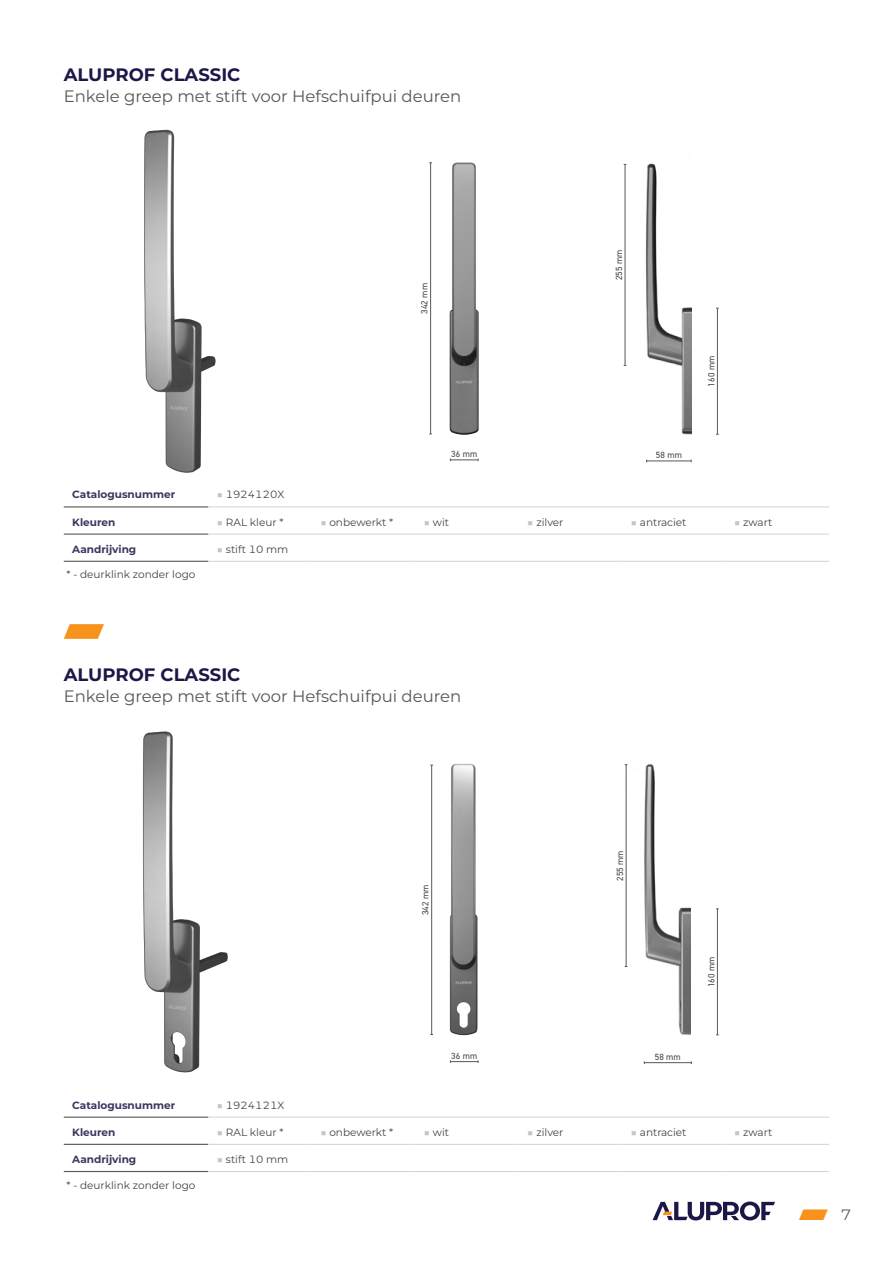
<style>
.page{position:relative;width:893px;height:1263px;background:#fff}
.page>*{position:absolute;margin:0;border:0;box-sizing:border-box;transform-origin:0 0}
.t1{font:700 18px "Aluprof Sans";color:#1b1747}
.t2{font:16.5px "Aluprof Sans";color:#575757}
.t3{font:700 15px "Aluprof Sans";color:#f7931d}
.t4{font:10.5px "Aluprof Sans";color:#434343}
.t5{font:700 10.5px "Aluprof Sans";color:#3c365d}
.t6{font:9px "DIN2014";letter-spacing:.01em;color:#434343}
.s1{color:#c6c6c6}
.s2{font-weight:400;color:#575757}
</style>
<div class="page">
<svg style="left:653px;top:1201px;width:122px;height:19px"></svg>
<svg style="left:64px;top:624px;width:40px;height:15px"></svg>
<hr style="left:64px;top:1116px;width:144px;height:2px;background:#575757">
<hr style="left:64px;top:1144px;width:144px;height:1px;background:#575757">
<hr style="left:64px;top:1171px;width:144px;height:1px;background:#575757">
<hr style="left:208px;top:1117px;width:104px;height:1px;background:#d3d3d3">
<hr style="left:312px;top:1117px;width:103px;height:1px;background:#d3d3d3">
<hr style="left:415px;top:1117px;width:104px;height:1px;background:#d3d3d3">
<hr style="left:519px;top:1117px;width:103px;height:1px;background:#d3d3d3">
<hr style="left:622px;top:1117px;width:104px;height:1px;background:#d3d3d3">
<hr style="left:726px;top:1117px;width:103px;height:1px;background:#d3d3d3">
<hr style="left:208px;top:1144px;width:104px;height:1px;background:#d3d3d3">
<hr style="left:312px;top:1144px;width:103px;height:1px;background:#d3d3d3">
<hr style="left:415px;top:1144px;width:104px;height:1px;background:#d3d3d3">
<hr style="left:519px;top:1144px;width:103px;height:1px;background:#d3d3d3">
<hr style="left:622px;top:1144px;width:104px;height:1px;background:#d3d3d3">
<hr style="left:726px;top:1144px;width:103px;height:1px;background:#d3d3d3">
<hr style="left:208px;top:1171px;width:104px;height:1px;background:#d3d3d3">
<hr style="left:312px;top:1171px;width:103px;height:1px;background:#d3d3d3">
<hr style="left:415px;top:1171px;width:104px;height:1px;background:#d3d3d3">
<hr style="left:519px;top:1171px;width:103px;height:1px;background:#d3d3d3">
<hr style="left:622px;top:1171px;width:104px;height:1px;background:#d3d3d3">
<hr style="left:726px;top:1171px;width:103px;height:1px;background:#d3d3d3">
<hr style="left:64px;top:506px;width:144px;height:1px;background:#575757">
<hr style="left:64px;top:533px;width:144px;height:2px;background:#575757">
<hr style="left:64px;top:561px;width:144px;height:1px;background:#575757">
<hr style="left:208px;top:561px;width:104px;height:1px;background:#d3d3d3">
<hr style="left:312px;top:561px;width:103px;height:1px;background:#d3d3d3">
<hr style="left:415px;top:561px;width:104px;height:1px;background:#d3d3d3">
<hr style="left:519px;top:561px;width:103px;height:1px;background:#d3d3d3">
<hr style="left:622px;top:561px;width:104px;height:1px;background:#d3d3d3">
<hr style="left:726px;top:561px;width:103px;height:1px;background:#d3d3d3">
<hr style="left:208px;top:506px;width:104px;height:1px;background:#d3d3d3">
<hr style="left:312px;top:506px;width:103px;height:1px;background:#d3d3d3">
<hr style="left:415px;top:506px;width:104px;height:1px;background:#d3d3d3">
<hr style="left:519px;top:506px;width:103px;height:1px;background:#d3d3d3">
<hr style="left:622px;top:506px;width:104px;height:1px;background:#d3d3d3">
<hr style="left:726px;top:506px;width:103px;height:1px;background:#d3d3d3">
<hr style="left:208px;top:534px;width:104px;height:1px;background:#d3d3d3">
<hr style="left:312px;top:534px;width:103px;height:1px;background:#d3d3d3">
<hr style="left:415px;top:534px;width:104px;height:1px;background:#d3d3d3">
<hr style="left:519px;top:534px;width:103px;height:1px;background:#d3d3d3">
<hr style="left:622px;top:534px;width:104px;height:1px;background:#d3d3d3">
<hr style="left:726px;top:534px;width:103px;height:1px;background:#d3d3d3">
<hr style="left:430px;top:163px;width:1px;height:271px;background:#575757">
<svg style="left:450px;top:458px;width:29px;height:3px"></svg>
<img style="left:144px;top:129px;width:72px;height:344px">
<img style="left:449px;top:162px;width:30px;height:273px">
<img style="left:645px;top:163px;width:47px;height:272px">
<hr style="left:625px;top:164px;width:1px;height:201px;background:#575757">
<hr style="left:647px;top:461px;width:44px;height:1px;background:#575757">
<hr style="left:717px;top:308px;width:1px;height:126px;background:#575757">
<hr style="left:431px;top:765px;width:1px;height:269px;background:#575757">
<svg style="left:450px;top:1060px;width:29px;height:3px"></svg>
<img style="left:142px;top:731px;width:86px;height:342px">
<img style="left:449px;top:764px;width:29px;height:272px">
<img style="left:644px;top:764px;width:47px;height:271px">
<hr style="left:626px;top:765px;width:1px;height:201px;background:#575757">
<hr style="left:644px;top:1062px;width:47px;height:1px;background:#575757">
<hr style="left:717px;top:909px;width:1px;height:126px;background:#575757">
<p class="t1" style="left:64px;top:62px;width:178px">ALUPROF CLASSIC</p>
<p class="t2" style="left:64px;top:85px;width:399px">Enkele greep met stift voor Hefschuifpui deuren</p>
<p class="t6" style="left:419px;top:314px;width:32px;rotate:-90deg">342 mm</p>
<p class="t6" style="left:451px;top:448px;width:28px">36 mm</p>
<p class="t6" style="left:613px;top:280px;width:32px;rotate:-90deg">255 mm</p>
<p class="t6" style="left:656px;top:449px;width:28px">58 mm</p>
<p class="t6" style="left:706px;top:386px;width:32px;rotate:-90deg">160 mm</p>
<p class="t5" style="left:72px;top:487px;width:105px">Catalogusnummer</p>
<p class="t4" style="left:217px;top:487px;width:69px"><span class="s1">■</span> 1924120X</p>
<p class="t5" style="left:72px;top:514px;width:45px">Kleuren</p>
<p class="t4" style="left:217px;top:515px;width:68px"><span class="s1">■</span> RAL kleur *</p>
<p class="t4" style="left:320px;top:515px;width:75px"><span class="s1">■</span> onbewerkt *</p>
<p class="t4" style="left:424px;top:515px;width:27px"><span class="s1">■</span> wit</p>
<p class="t4" style="left:527px;top:515px;width:38px"><span class="s1">■</span> zilver</p>
<p class="t4" style="left:631px;top:515px;width:57px"><span class="s1">■</span> antraciet</p>
<p class="t4" style="left:734px;top:515px;width:40px"><span class="s1">■</span> zwart</p>
<p class="t5" style="left:72px;top:541px;width:66px">Aandrijving</p>
<p class="t4" style="left:217px;top:542px;width:73px"><span class="s1">■</span> stift 10 mm</p>
<p class="t4" style="left:67px;top:567px;width:130px">* - deurklink zonder logo</p>
<p class="t1" style="left:64px;top:661px;width:178px">ALUPROF CLASSIC</p>
<p class="t2" style="left:64px;top:685px;width:399px">Enkele greep met stift voor Hefschuifpui deuren</p>
<p class="t6" style="left:420px;top:915px;width:32px;rotate:-90deg">342 mm</p>
<p class="t6" style="left:451px;top:1050px;width:28px">36 mm</p>
<p class="t6" style="left:614px;top:881px;width:32px;rotate:-90deg">255 mm</p>
<p class="t6" style="left:655px;top:1051px;width:28px">58 mm</p>
<p class="t6" style="left:706px;top:987px;width:32px;rotate:-90deg">160 mm</p>
<p class="t5" style="left:72px;top:1097px;width:105px">Catalogusnummer</p>
<p class="t4" style="left:217px;top:1098px;width:69px"><span class="s1">■</span> 1924121X</p>
<p class="t5" style="left:72px;top:1124px;width:45px">Kleuren</p>
<p class="t4" style="left:217px;top:1125px;width:68px"><span class="s1">■</span> RAL kleur *</p>
<p class="t4" style="left:320px;top:1125px;width:75px"><span class="s1">■</span> onbewerkt *</p>
<p class="t4" style="left:424px;top:1125px;width:27px"><span class="s1">■</span> wit</p>
<p class="t4" style="left:527px;top:1125px;width:38px"><span class="s1">■</span> zilver</p>
<p class="t4" style="left:631px;top:1125px;width:57px"><span class="s1">■</span> antraciet</p>
<p class="t4" style="left:734px;top:1125px;width:40px"><span class="s1">■</span> zwart</p>
<p class="t5" style="left:72px;top:1152px;width:66px">Aandrijving</p>
<p class="t4" style="left:217px;top:1152px;width:73px"><span class="s1">■</span> stift 10 mm</p>
<p class="t4" style="left:67px;top:1177px;width:130px">* - deurklink zonder logo</p>
<h3 class="t3" style="left:799px;top:1204px;width:53px">⸠ <span class="s2">7</span></h3>
</div>
